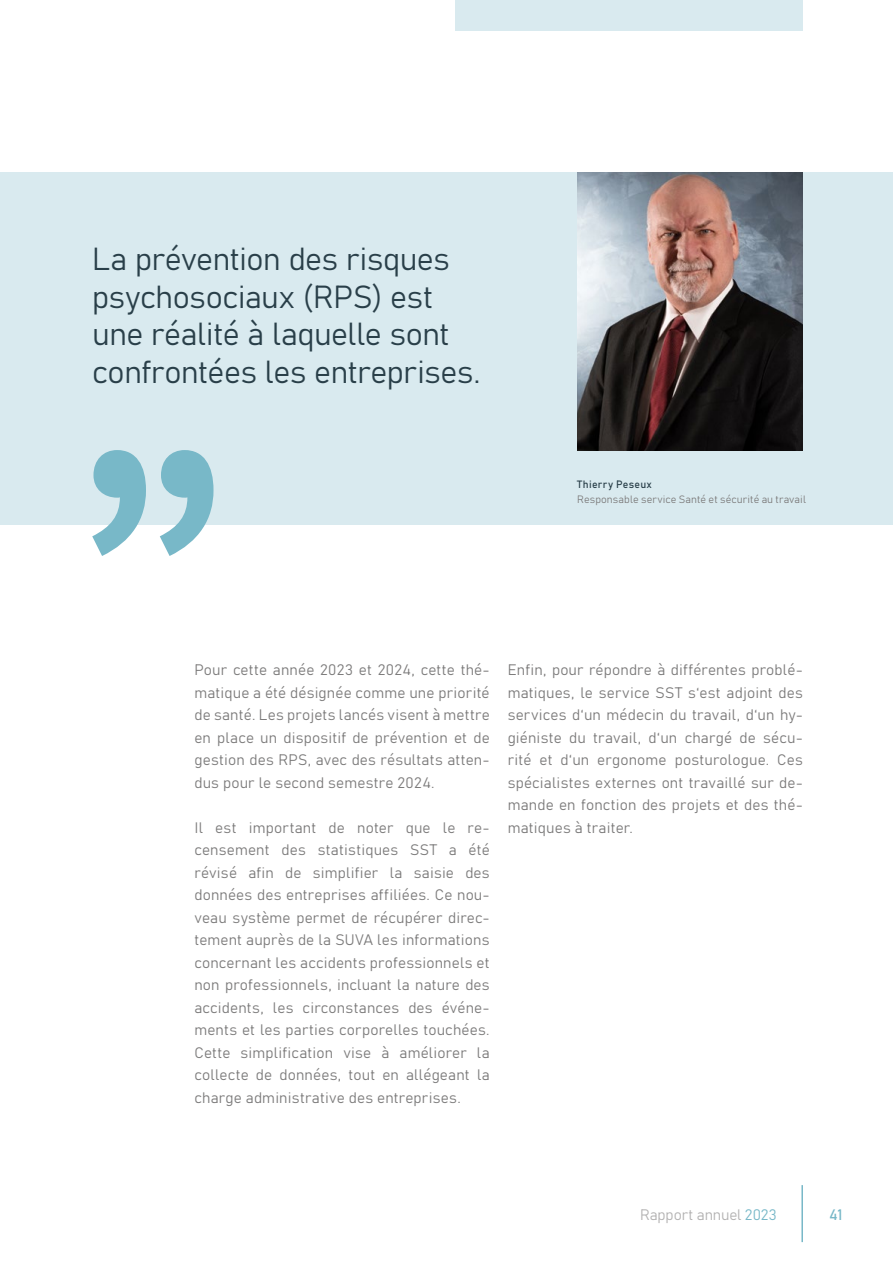
<style>
.page{position:relative;width:893px;height:1263px;background:#fff}
.page>*{position:absolute;margin:0;border:0;box-sizing:border-box;transform-origin:0 0}
.t1{font:31.5px/37.5px "Bahnschrift";letter-spacing:-.015em;color:#293f49}
.t2{font:15px/22.5px "Bahnschrift";letter-spacing:.01em;color:#7c7b7b;text-align:justify}
.t3{font:15px "Bahnschrift";letter-spacing:-.01em;color:#b3b2b2}
.t4{font:15px "Bahnschrift";color:#78b8c8}
.t5{font:10.5px "Bahnschrift";letter-spacing:.01em;color:#7c7b7b}
.t6{font:10.5px "Bahnschrift";letter-spacing:.03em;color:#293f49}
.s1{color:#78b8c8}
</style>
<div class="page">
<hr style="left:801px;top:1185px;width:2px;height:57px;background:#78b8c8">
<div style="left:455px;top:0;width:348px;height:30px;background:#d9eaef"></div>
<div style="left:0;top:173px;width:893px;height:352px;background:#d9eaef"></div>
<svg style="left:92px;top:450px;width:54px;height:106px"></svg>
<svg style="left:160px;top:450px;width:53px;height:106px"></svg>
<img style="left:577px;top:173px;width:226px;height:277px">
<h1 class="t1" style="left:92px;top:238px;width:390px">La prévention des risques psychosociaux (RPS) est une réalité à laquelle sont confrontées les entreprises.</h1>
<p class="t6" style="left:577px;top:476px;width:76px">Thierry Peseux</p>
<p class="t5" style="left:577px;top:491px;width:230px">Responsable service Santé et sécurité au travail</p>
<p class="t2" style="left:194px;top:657px;width:297px">Pour cette année 2023 et 2024, cette thé&shy;matique a été désignée comme une priorité de santé. Les projets lancés visent à mettre en place un dispositif de prévention et de gestion des RPS, avec des résultats atten&shy;dus pour le second semestre 2024.</p>
<p class="t2" style="left:194px;top:815px;width:297px">Il est important de noter que le re&shy;censement des statistiques SST a été révisé afin de simplifier la saisie des données des entreprises affiliées. Ce nou&shy;veau système permet de récupérer direc&shy;tement auprès de la SUVA les informations concernant les accidents professionnels et non professionnels, incluant la nature des accidents, les circonstances des événe&shy;ments et les parties corporelles touchées.<br>Cette simplification vise à améliorer la collecte de données, tout en allégeant la charge administrative des entreprises.</p>
<p class="t2" style="left:508px;top:657px;width:297px">Enfin, pour répondre à différentes problé&shy;matiques, le service SST s‘est adjoint des services d‘un médecin du travail, d‘un hy&shy;giéniste du travail, d‘un chargé de sécu&shy;rité et d‘un ergonome posturologue. Ces spécialistes externes ont travaillé sur de&shy;mande en fonction des projets et des thé&shy;matiques à traiter.</p>
<p class="t3" style="left:640px;top:1203px;width:138px">Rapport annuel <span class="s1">2023</span></p>
<p class="t4" style="left:829px;top:1203px;width:15px">41</p>
</div>
